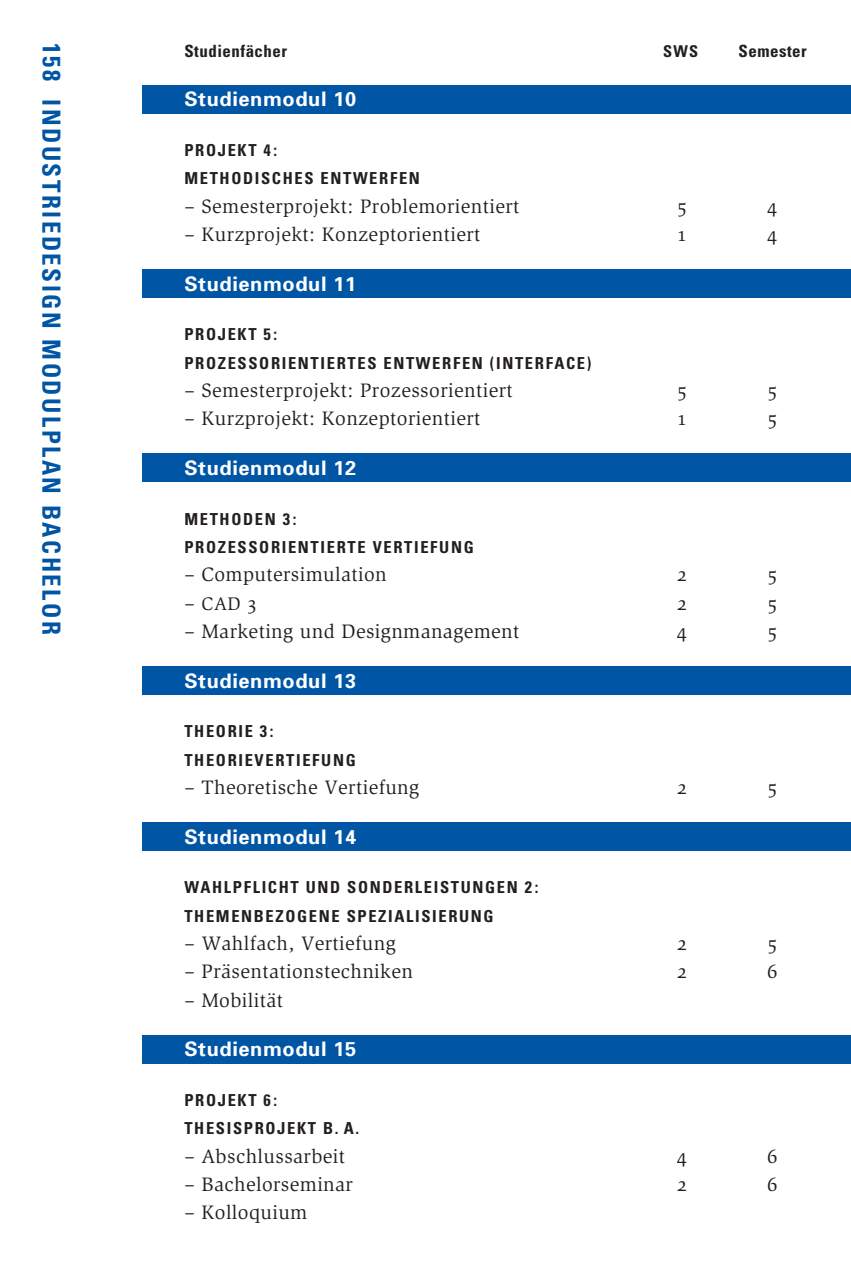
<style>
.page{position:relative;width:851px;height:1276px;background:#fff}
.page>*{position:absolute;margin:0;border:0;box-sizing:border-box;transform-origin:0 0}
.t1{font:700 condensed 25px "Univers";letter-spacing:.1em;color:#0155a5}
.t2{font:20px "Z Slimbach";letter-spacing:.02em;color:#231f20}
.t3{font:700 20px "Univers";letter-spacing:.03em;color:#fff}
.t4{font:18.75px "Z Slimbach";color:#231f20}
.t5{font:700 condensed 17px "Univers";letter-spacing:.03em;color:#231f20}
.t6{font:700 condensed 16.5px/28.2px "Univers";letter-spacing:.1em;color:#231f20}
.t7{font:700 condensed 16.25px "Univers";color:#231f20}
.s1{font-size:20px}
</style>
<div class="page">
<div style="left:142px;top:85px;width:708px;height:28px;background:#0155a5"></div>
<div style="left:142px;top:269px;width:708px;height:29px;background:#0155a5"></div>
<div style="left:142px;top:454px;width:708px;height:28px;background:#0155a5"></div>
<div style="left:142px;top:666px;width:708px;height:28px;background:#0155a5"></div>
<div style="left:142px;top:822px;width:708px;height:28px;background:#0155a5"></div>
<div style="left:142px;top:1035px;width:708px;height:28px;background:#0155a5"></div>
<p class="t1" style="left:61px;top:43px;width:40px;rotate:90deg">158</p>
<p class="t5" style="left:184px;top:44px;width:104px">Studienfächer</p>
<p class="t5" style="left:738px;top:44px;width:70px">Semester</p>
<p class="t7" style="left:663px;top:45px;width:36px">SWS</p>
<p class="t1" style="left:61px;top:99px;width:537px;rotate:90deg">INDUSTRIEDESIGN MODULPLAN BACHELOR</p>
<p class="t3" style="left:184px;top:92px;width:173px">Studienmodul 10</p>
<p class="t6" style="left:184px;top:138px;width:237px">PROJEKT 4:<br>METHODISCHES ENTWERFEN</p>
<p class="t2" style="left:184px;top:198px;width:336px">– Semesterprojekt: Problemorientiert</p>
<p class="t2" style="left:677px;top:198px;width:10px">5</p>
<p class="t2" style="left:767px;top:198px;width:12px">4</p>
<p class="t2" style="left:184px;top:227px;width:297px">– Kurzprojekt: Konzeptorientiert</p>
<p class="t2" style="left:678px;top:227px;width:9px">1</p>
<p class="t2" style="left:767px;top:227px;width:12px">4</p>
<p class="t3" style="left:184px;top:276px;width:173px">Studienmodul 11</p>
<p class="t6" style="left:184px;top:322px;width:408px">PROJEKT 5:<br>PROZESSORIENTIERTES ENTWERFEN (INTERFACE)</p>
<p class="t2" style="left:184px;top:382px;width:330px">– Semesterprojekt: Prozessorientiert</p>
<p class="t2" style="left:677px;top:382px;width:10px">5</p>
<p class="t2" style="left:768px;top:382px;width:10px">5</p>
<p class="t2" style="left:184px;top:411px;width:297px">– Kurzprojekt: Konzeptorientiert</p>
<p class="t2" style="left:678px;top:411px;width:9px">1</p>
<p class="t2" style="left:768px;top:411px;width:10px">5</p>
<p class="t3" style="left:184px;top:460px;width:173px">Studienmodul 12</p>
<p class="t6" style="left:184px;top:506px;width:291px">METHODEN 3:<br>PROZESSORIENTIERTE VERTIEFUNG</p>
<p class="t2" style="left:184px;top:567px;width:204px">– Computersimulation</p>
<p class="t2" style="left:677px;top:567px;width:11px">2</p>
<p class="t2" style="left:768px;top:567px;width:10px">5</p>
<p class="t4" style="left:184px;top:596px;width:73px"><span class="s1">–</span> CAD <span class="s1">3</span></p>
<p class="t2" style="left:677px;top:595px;width:11px">2</p>
<p class="t2" style="left:768px;top:595px;width:10px">5</p>
<p class="t2" style="left:184px;top:623px;width:336px">– Marketing und Designmanagement</p>
<p class="t2" style="left:676px;top:623px;width:12px">4</p>
<p class="t2" style="left:768px;top:623px;width:10px">5</p>
<p class="t3" style="left:184px;top:673px;width:173px">Studienmodul 13</p>
<p class="t6" style="left:184px;top:719px;width:173px">THEORIE 3:<br>THEORIEVERTIEFUNG</p>
<p class="t2" style="left:184px;top:779px;width:236px">– Theoretische Vertiefung</p>
<p class="t2" style="left:677px;top:779px;width:11px">2</p>
<p class="t2" style="left:768px;top:779px;width:10px">5</p>
<p class="t3" style="left:184px;top:829px;width:173px">Studienmodul 14</p>
<p class="t6" style="left:184px;top:875px;width:355px">WAHLPFLICHT UND SONDERLEISTUNGEN 2:<br>THEMENBEZOGENE SPEZIALISIERUNG</p>
<p class="t2" style="left:184px;top:935px;width:213px">– Wahlfach, Vertiefung</p>
<p class="t2" style="left:677px;top:935px;width:11px">2</p>
<p class="t2" style="left:768px;top:935px;width:10px">5</p>
<p class="t2" style="left:184px;top:964px;width:230px">– Präsentationstechniken</p>
<p class="t2" style="left:677px;top:964px;width:11px">2</p>
<p class="t2" style="left:767px;top:964px;width:12px">6</p>
<p class="t2" style="left:184px;top:992px;width:100px">– Mobilität</p>
<p class="t3" style="left:184px;top:1042px;width:173px">Studienmodul 15</p>
<p class="t6" style="left:184px;top:1087px;width:176px">PROJEKT 6:<br>THESISPROJEKT B. A.</p>
<p class="t2" style="left:184px;top:1148px;width:162px">– Abschlussarbeit</p>
<p class="t2" style="left:676px;top:1148px;width:12px">4</p>
<p class="t2" style="left:767px;top:1148px;width:12px">6</p>
<p class="t2" style="left:184px;top:1176px;width:170px">– Bachelorseminar</p>
<p class="t2" style="left:677px;top:1176px;width:11px">2</p>
<p class="t2" style="left:767px;top:1176px;width:12px">6</p>
<p class="t2" style="left:184px;top:1205px;width:124px">– Kolloquium</p>
</div>
